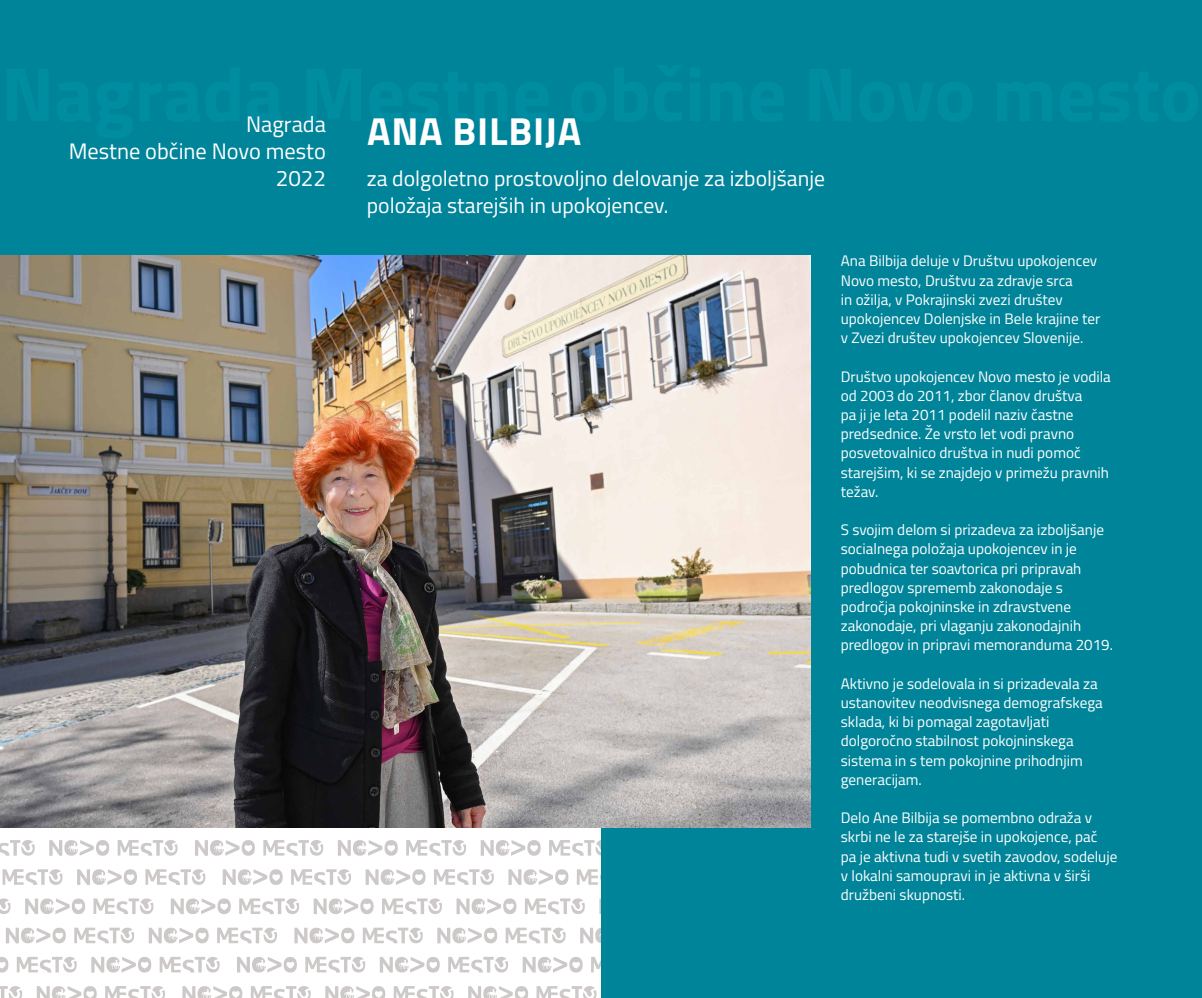
<style>
.page{position:relative;width:1202px;height:998px;background:#fff}
.page>*{position:absolute;margin:0;border:0;box-sizing:border-box;transform-origin:0 0}
.t1{font:700 39.12px "Titillium Web";letter-spacing:.02em;color:#fff}
.t2{font:22.4px/26.9px "Titillium Web";color:#fff;text-align:right}
.t3{font:21.68px/27.8px "Titillium Web";color:#fff}
.t4{font:15.2px/19.2px "Titillium Web";color:#fff}
</style>
<div class="page">
<svg style="left:6px;top:927px;width:60px;height:16px"></svg>
<svg style="left:74px;top:927px;width:60px;height:16px"></svg>
<svg style="left:149px;top:927px;width:60px;height:16px"></svg>
<svg style="left:217px;top:927px;width:60px;height:16px"></svg>
<svg style="left:294px;top:927px;width:60px;height:16px"></svg>
<svg style="left:363px;top:927px;width:60px;height:16px"></svg>
<svg style="left:437px;top:927px;width:60px;height:16px"></svg>
<svg style="left:506px;top:927px;width:60px;height:16px"></svg>
<svg style="left:580px;top:927px;width:21px;height:16px"></svg>
<svg style="left:0;top:957px;width:8px;height:15px"></svg>
<svg style="left:17px;top:957px;width:60px;height:15px"></svg>
<svg style="left:91px;top:957px;width:60px;height:15px"></svg>
<svg style="left:160px;top:957px;width:60px;height:15px"></svg>
<svg style="left:237px;top:957px;width:60px;height:15px"></svg>
<svg style="left:305px;top:957px;width:60px;height:15px"></svg>
<svg style="left:380px;top:957px;width:60px;height:15px"></svg>
<svg style="left:448px;top:957px;width:60px;height:15px"></svg>
<svg style="left:523px;top:957px;width:60px;height:15px"></svg>
<svg style="left:591px;top:957px;width:10px;height:15px"></svg>
<svg style="left:0;top:986px;width:22px;height:12px"></svg>
<svg style="left:37px;top:986px;width:60px;height:12px"></svg>
<svg style="left:105px;top:986px;width:60px;height:12px"></svg>
<svg style="left:182px;top:986px;width:60px;height:12px"></svg>
<svg style="left:251px;top:986px;width:60px;height:12px"></svg>
<svg style="left:325px;top:986px;width:60px;height:12px"></svg>
<svg style="left:394px;top:986px;width:60px;height:12px"></svg>
<svg style="left:468px;top:986px;width:60px;height:12px"></svg>
<svg style="left:537px;top:986px;width:59px;height:12px"></svg>
<svg style="left:0;top:840px;width:35px;height:16px"></svg>
<svg style="left:49px;top:840px;width:60px;height:16px"></svg>
<svg style="left:118px;top:840px;width:60px;height:16px"></svg>
<svg style="left:195px;top:840px;width:60px;height:16px"></svg>
<svg style="left:263px;top:840px;width:60px;height:16px"></svg>
<svg style="left:338px;top:840px;width:60px;height:16px"></svg>
<svg style="left:406px;top:840px;width:60px;height:16px"></svg>
<svg style="left:481px;top:840px;width:60px;height:16px"></svg>
<svg style="left:549px;top:840px;width:52px;height:16px"></svg>
<svg style="left:3px;top:869px;width:59px;height:16px"></svg>
<svg style="left:77px;top:869px;width:60px;height:16px"></svg>
<svg style="left:145px;top:869px;width:60px;height:16px"></svg>
<svg style="left:223px;top:869px;width:60px;height:16px"></svg>
<svg style="left:291px;top:869px;width:60px;height:16px"></svg>
<svg style="left:366px;top:869px;width:60px;height:16px"></svg>
<svg style="left:434px;top:869px;width:60px;height:16px"></svg>
<svg style="left:508px;top:869px;width:60px;height:16px"></svg>
<svg style="left:577px;top:869px;width:24px;height:16px"></svg>
<svg style="left:0;top:898px;width:11px;height:16px"></svg>
<svg style="left:25px;top:898px;width:60px;height:16px"></svg>
<svg style="left:93px;top:898px;width:60px;height:16px"></svg>
<svg style="left:171px;top:898px;width:60px;height:16px"></svg>
<svg style="left:239px;top:898px;width:60px;height:16px"></svg>
<svg style="left:314px;top:898px;width:60px;height:16px"></svg>
<svg style="left:382px;top:898px;width:60px;height:16px"></svg>
<svg style="left:456px;top:898px;width:60px;height:16px"></svg>
<svg style="left:525px;top:898px;width:60px;height:16px"></svg>
<svg style="left:599px;top:898px;width:2px;height:16px"></svg>
<div style="left:601px;top:0;width:601px;height:998px;background:#008499"></div>
<div style="left:0;top:0;width:831px;height:256px;background:#008499"></div>
<img style="left:0;top:255px;width:811px;height:573px">
<h2 class="t2" style="left:69px;top:110px;width:259px">Nagrada<br>Mestne občine Novo mesto<br>2022</h2>
<h1 class="t1" style="left:367px;top:101px;width:216px">ANA BILBIJA</h1>
<h3 class="t3" style="left:367px;top:163px;width:460px">za dolgoletno prostovoljno delovanje za izboljšanje položaja starejših in upokojencev.</h3>
<p class="t4" style="left:841px;top:251px;width:261px">Ana Bilbija deluje v Društvu upokojencev Novo mesto, Društvu za zdravje srca<br>in ožilja, v Pokrajinski zvezi društev upokojencev Dolenjske in Bele krajine ter v Zvezi društev upokojencev Slovenije.</p>
<p class="t4" style="left:841px;top:366px;width:272px">Društvo upokojencev Novo mesto je vodila od 2003 do 2011, zbor članov društva<br>pa ji je leta 2011 podelil naziv častne predsednice. Že vrsto let vodi pravno posvetovalnico društva in nudi pomoč starejšim, ki se znajdejo v primežu pravnih težav.</p>
<p class="t4" style="left:841px;top:519px;width:274px">S svojim delom si prizadeva za izboljšanje socialnega položaja upokojencev in je pobudnica ter soavtorica pri pripravah predlogov sprememb zakonodaje s področja pokojninske in zdravstvene zakonodaje, pri vlaganju zakonodajnih predlogov in pripravi memoranduma 2019.</p>
<p class="t4" style="left:841px;top:673px;width:263px">Aktivno je sodelovala in si prizadevala za ustanovitev neodvisnega demografskega sklada, ki bi pomagal zagotavljati dolgoročno stabilnost pokojninskega sistema in s tem pokojnine prihodnjim generacijam.</p>
<p class="t4" style="left:841px;top:807px;width:278px">Delo Ane Bilbija se pomembno odraža v skrbi ne le za starejše in upokojence, pač<br>pa je aktivna tudi v svetih zavodov, sodeluje v lokalni samoupravi in je aktivna v širši družbeni skupnosti.</p>
</div>
